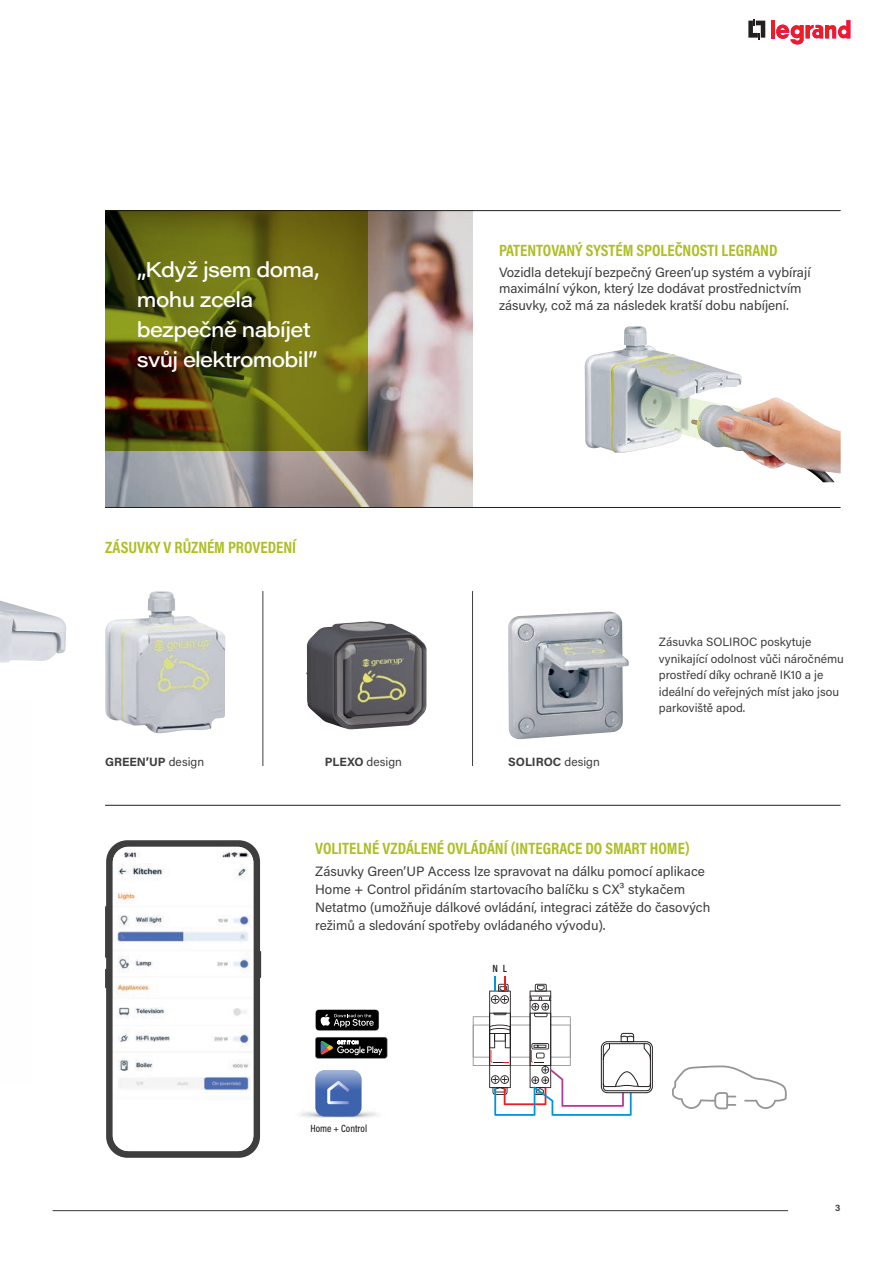
<style>
.page{position:relative;width:893px;height:1263px;background:#fff}
.page>*{position:absolute;margin:0;border:0;box-sizing:border-box;transform-origin:0 0}
.t1{font:500 21px/30px "Acumin Pro Wide";letter-spacing:-.03em;color:#fff}
.t2{font:700 16.5px "Acumin Pro Cond";color:#aebe24}
.t3{font:13.5px/18px "Acumin Pro";color:#3e3e3f}
.t4{font:12px/16.5px "Acumin Pro";color:#3e3e3f}
.t5{font:700 12px "Acumin Pro";color:#3e3e3f}
.t6{font:500 10.5px "Acumin Pro Cond";color:#231f20}
.t7{font:600 10.5px "Acumin Pro Cond";color:#231f20}
.t8{font:700 9px "Acumin Pro";color:#3e3e3f}
.s1{font-weight:400}
.s2{font-weight:700}
</style>
<div class="page">
<img style="left:105px;top:211px;width:368px;height:296px">
<img style="left:105px;top:591px;width:120px;height:143px">
<img style="left:0;top:600px;width:66px;height:63px">
<svg style="left:672px;top:1065px;width:115px;height:44px"></svg>
<svg style="left:473px;top:976px;width:180px;height:140px"></svg>
<img style="left:301px;top:1111px;width:76px;height:7px">
<svg style="left:315px;top:1070px;width:47px;height:46px;background:#627fbc"></svg>
<svg style="left:315px;top:1009px;width:64px;height:22px"></svg>
<svg style="left:315px;top:1037px;width:72px;height:21px;background:#30302e"></svg>
<img style="left:306px;top:621px;width:121px;height:108px">
<hr style="left:105px;top:210px;width:736px;height:1px;background:#231f20">
<hr style="left:105px;top:507px;width:736px;height:1px;background:#231f20">
<hr style="left:105px;top:805px;width:736px;height:1px;background:#231f20">
<img style="left:508px;top:611px;width:121px;height:128px">
<hr style="left:263px;top:591px;width:1px;height:175px;background:#3e3e3f">
<hr style="left:472px;top:591px;width:1px;height:175px;background:#3e3e3f">
<hr style="left:105px;top:906px;width:2px;height:52px;background:#3e3e3f">
<svg style="left:105px;top:969px;width:1px;height:19px"></svg>
<hr style="left:259px;top:951px;width:2px;height:27px;background:#3e3e3f">
<svg style="left:106px;top:840px;width:154px;height:318px;background:#4c4c4d"></svg>
<img style="left:113px;top:847px;width:140px;height:304px">
<img style="left:584px;top:326px;width:158px;height:127px">
<svg style="left:639px;top:385px;width:103px;height:64px"></svg>
<img style="left:691px;top:397px;width:150px;height:85px">
<svg style="left:105px;top:210px;width:263px;height:241px;background:#605d10"></svg>
<svg style="left:748px;top:19px;width:17px;height:20px"></svg>
<hr style="left:771px;top:20px;width:4px;height:18px;background:#ee1d23">
<svg style="left:776px;top:20px;width:74px;height:25px"></svg>
<hr style="left:53px;top:1210px;width:735px;height:1px;background:#231f20">
<h1 class="t1" style="left:137px;top:254px;width:184px">„Když jsem doma, mohu zcela bezpečně nabíjet svůj elektromobil”</h1>
<p class="t2" style="left:105px;top:537px;width:193px">ZÁSUVKY V RŮZNÉM PROVEDENÍ</p>
<p class="t2" style="left:499px;top:240px;width:280px">PATENTOVANÝ SYSTÉM SPOLEČNOSTI LEGRAND</p>
<p class="t3" style="left:499px;top:263px;width:313px;line-height:16.5px">Vozidla detekují bezpečný Green’up systém a vybírají maximální výkon, který lze dodávat prostřednictvím zásuvky, což má za následek kratší dobu nabíjení.</p>
<p class="t4" style="left:659px;top:633px;width:186px">Zásuvka SOLIROC poskytuje vynikající odolnost vůči náročnému prostředí díky ochraně IK10 a je ideální do veřejných míst jako jsou parkoviště apod.</p>
<p class="t5" style="left:105px;top:753px;width:101px">GREEN’UP <span class="s1">design</span></p>
<p class="t4" style="left:325px;top:753px;width:79px"><span class="s2">PLEXO</span> design</p>
<p class="t5" style="left:508px;top:753px;width:93px">SOLIROC <span class="s1">design</span></p>
<p class="t2" style="left:315px;top:837px;width:376px">VOLITELNÉ VZDÁLENÉ OVLÁDÁNÍ (INTEGRACE DO SMART HOME)</p>
<p class="t3" style="left:315px;top:862px;width:397px">Zásuvky Green’UP Access lze spravovat na dálku pomocí aplikace Home + Control přidáním startovacího balíčku s CX³ stykačem Netatmo (umožňuje dálkové ovládání, integraci zátěže do časových režimů a sledování spotřeby ovládaného vývodu).</p>
<p class="t7" style="left:492px;top:961px;width:16px">N L</p>
<p class="t6" style="left:310px;top:1122px;width:58px">Home + Control</p>
<p class="t8" style="left:835px;top:1201px;width:7px">3</p>
</div>
